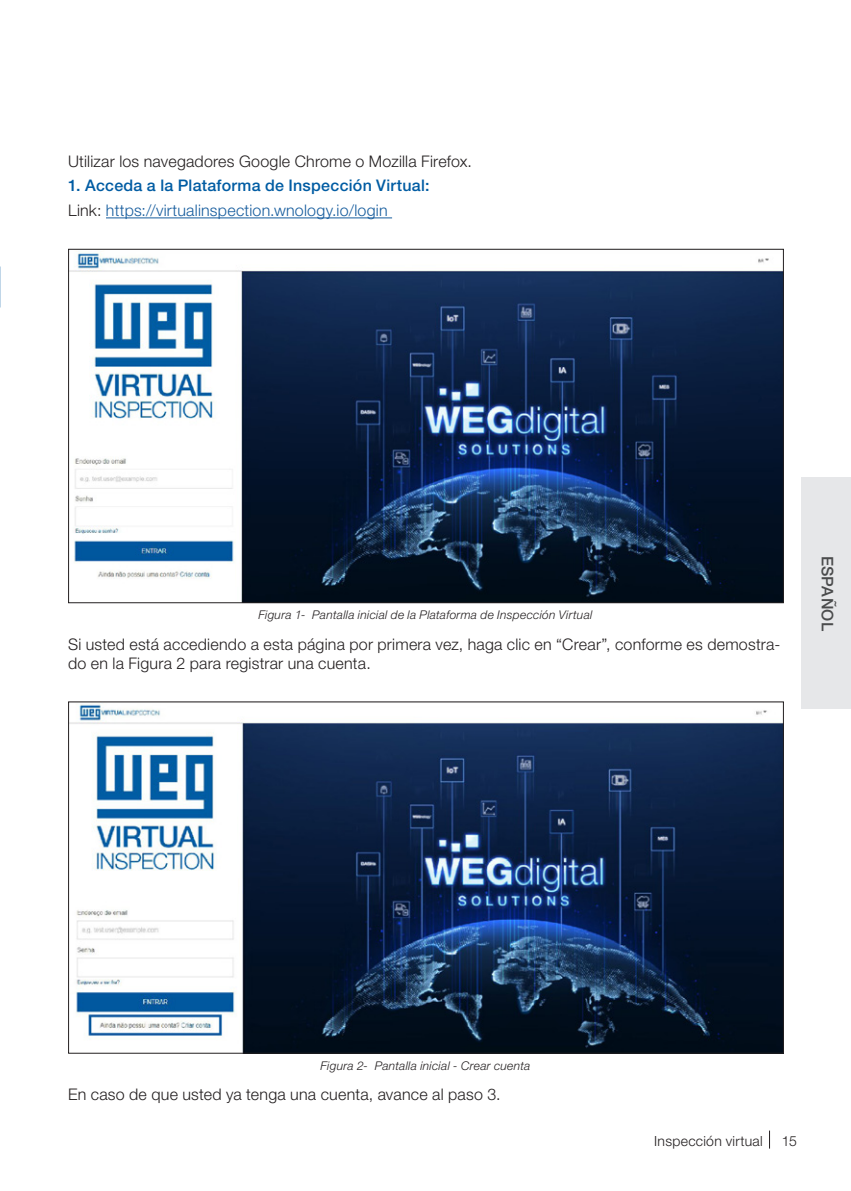
<style>
.page{position:relative;width:851px;height:1191px;background:#fff}
.page>*{position:absolute;margin:0;border:0;box-sizing:border-box;transform-origin:0 0}
.t1{font:300 16px/19.2px "Helvetica Neue LT Pro";letter-spacing:.015em;color:#231f20}
.t2{font:300 16px "Helvetica Neue LT Pro";letter-spacing:.015em;color:#175d9e}
.t3{font:500 16px "Helvetica Neue LT Pro";letter-spacing:.015em;color:#015ca3}
.t4{font:500 16px "Helvetica Neue LT Pro";letter-spacing:.015em;color:#4b4c4d}
.t5{font:300 14px "Helvetica Neue LT Pro";letter-spacing:.02em;color:#231f20}
.t6{font:italic 300 12px "Helvetica Neue LT Pro";letter-spacing:.025em;color:#231f20}
.s1{color:#231f20}
</style>
<div class="page">
<div style="left:801px;top:477px;width:49px;height:232px;background:#e6e7e9"></div>
<hr style="left:0;top:206px;width:1px;height:41px;background:#9ac2e4">
<hr style="left:0;top:147px;width:1px;height:41px;background:#9ac2e4">
<hr style="left:106px;top:217px;width:286px;height:1px;background:#175d9e">
<img style="left:70px;top:251px;width:711px;height:350px">
<img style="left:70px;top:703px;width:711px;height:348px">
<p class="t1" style="left:68px;top:151px;width:405px">Utilizar los navegadores Google Chrome o Mozilla Firefox.</p>
<p class="t3" style="left:68px;top:176px;width:363px">1. Acceda a la Plataforma de Inspección Virtual:</p>
<p class="t2" style="left:68px;top:201px;width:321px"><span class="s1">Link:</span> https://virtualinspection.wnology.io/login</p>
<p class="t6" style="left:258px;top:607px;width:335px">Figura 1- Pantalla inicial de la Plataforma de Inspección Virtual</p>
<p class="t1" style="left:68px;top:634px;width:713px">Si usted está accediendo a esta página por primera vez, haga clic en “Crear”, conforme es demostra&shy;do en la Figura 2 para registrar una cuenta.</p>
<p class="t4" style="left:836px;top:555px;width:77px;rotate:90deg">ESPAÑOL</p>
<p class="t6" style="left:320px;top:1058px;width:211px">Figura 2- Pantalla inicial - Crear cuenta</p>
<p class="t1" style="left:68px;top:1084px;width:434px">En caso de que usted ya tenga una cuenta, avance al paso 3.</p>
<p class="t5" style="left:654px;top:1132px;width:110px">Inspección virtual</p>
<p class="t5" style="left:781px;top:1132px;width:16px">15</p>
</div>
